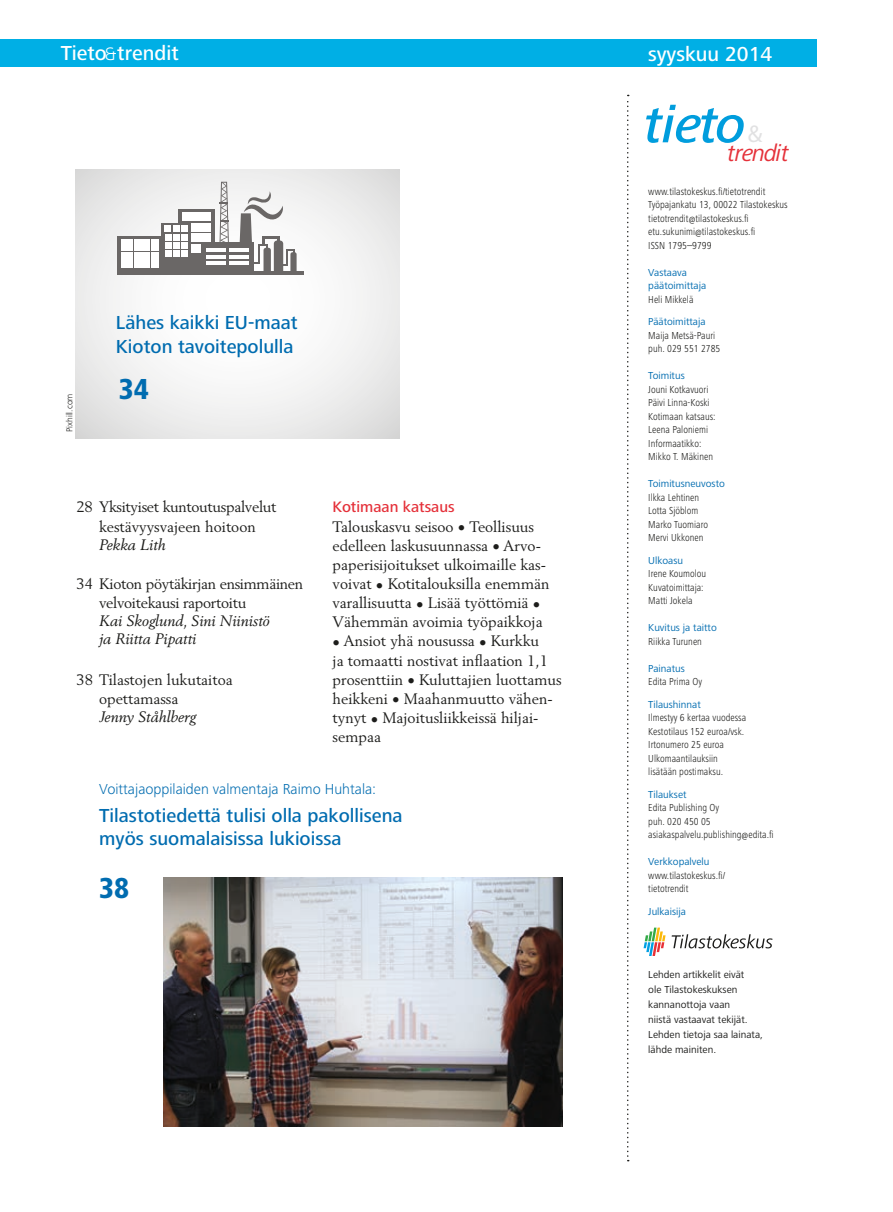
<style>
.page{position:relative;width:893px;height:1212px;background:#fff}
.page>*{position:absolute;margin:0;border:0;box-sizing:border-box;transform-origin:0 0}
.t1{font:italic 500 53.7px "Frutiger Next LT";letter-spacing:-.03em;color:#009ddd}
.t2{font:800 condensed 30px "Frutiger Next LT";color:#006cb0}
.t3{font:italic 24.3px "Frutiger Next LT";letter-spacing:-.05em;color:#e5313a}
.t4{font:24.3px "Myriad Pro";color:#e1e1e2}
.t5{font:500 21px "Frutiger Next LT";color:#fff}
.t6{font:500 19.5px/23.4px "Frutiger Next LT";color:#006cb0}
.t7{font:500 15.75px "Frutiger Next LT";color:#e5313a}
.t8{font:15px/19.2px "Berling";color:#1d1d1b}
.t9{font:15px/19.2px "Berling";letter-spacing:-.02em;color:#1d1d1b;text-align:center}
.t10{font:italic 15px/18px "Berling";color:#1d1d1b}
.t11{font:300 15px "Frutiger Next LT";color:#006cb0}
.t12{font:300 condensed 10.5px/13.5px "Frutiger Next LT";color:#1d1d1b}
.t13{font:10.5px/13.5px "Frutiger Next LT";color:#006cb0}
.t14{font:10.5px/15px "Frutiger Next LT";color:#1d1d1b}
.t15{font:300 9px "Frutiger Next LT";color:#1d1d1b}
.s1{font-weight:300;font-size:18.75px}
.s2{font-weight:400;font-stretch:normal}
</style>
<div class="page">
<svg style="left:644px;top:927px;width:22px;height:29px"></svg>
<svg style="left:672px;top:934px;width:100px;height:14px"></svg>
<svg style="left:627px;top:95px;width:2px;height:1066px"></svg>
<div style="left:0;top:40px;width:817px;height:27px;background:#00afe5"></div>
<svg style="left:76px;top:169px;width:323px;height:270px"></svg>
<div style="left:118px;top:236px;width:60px;height:38px;background:#6a6766"></div>
<svg style="left:121px;top:239px;width:38px;height:29px"></svg>
<svg style="left:178px;top:209px;width:37px;height:65px"></svg>
<div style="left:183px;top:213px;width:28px;height:8px;background:#fff"></div>
<div style="left:183px;top:234px;width:28px;height:8px;background:#fff"></div>
<div style="left:182px;top:223px;width:29px;height:8px;background:#fff"></div>
<div style="left:182px;top:244px;width:29px;height:8px;background:#fff"></div>
<div style="left:161px;top:223px;width:30px;height:51px;background:#6a6766"></div>
<div style="left:165px;top:225px;width:6px;height:7px;background:#fff"></div>
<div style="left:165px;top:242px;width:6px;height:7px;background:#fff"></div>
<svg style="left:165px;top:234px;width:6px;height:6px"></svg>
<div style="left:173px;top:225px;width:7px;height:7px;background:#fff"></div>
<div style="left:173px;top:242px;width:7px;height:7px;background:#fff"></div>
<div style="left:173px;top:234px;width:7px;height:6px;background:#fff"></div>
<div style="left:181px;top:225px;width:7px;height:7px;background:#fff"></div>
<div style="left:181px;top:242px;width:7px;height:7px;background:#fff"></div>
<div style="left:181px;top:234px;width:7px;height:6px;background:#fff"></div>
<svg style="left:165px;top:251px;width:6px;height:6px"></svg>
<div style="left:173px;top:251px;width:7px;height:6px;background:#fff"></div>
<svg style="left:182px;top:251px;width:6px;height:6px"></svg>
<hr style="left:196px;top:271px;width:107px;height:3px;background:#6a6766">
<div style="left:201px;top:242px;width:53px;height:30px;background:#6a6766"></div>
<svg style="left:239px;top:191px;width:58px;height:80px"></svg>
<hr style="left:263px;top:236px;width:16px;height:3px;background:#6a6766">
<hr style="left:206px;top:248px;width:19px;height:4px;background:#fff">
<hr style="left:229px;top:248px;width:20px;height:4px;background:#fff">
<hr style="left:206px;top:255px;width:19px;height:4px;background:#fff">
<hr style="left:229px;top:255px;width:20px;height:4px;background:#fff">
<hr style="left:206px;top:261px;width:19px;height:4px;background:#fff">
<hr style="left:230px;top:261px;width:19px;height:4px;background:#fff">
<svg style="left:220px;top:182px;width:9px;height:60px"></svg>
<img style="left:164px;top:878px;width:398px;height:249px">
<h3 class="t5" style="left:61px;top:42px;width:120px">Tieto<span class="s1">&amp;</span>trendit</h3>
<h3 class="t5" style="left:648px;top:42px;width:126px">syyskuu 2014</h3>
<p class="t15" style="left:64px;top:432px;width:40px;rotate:-90deg">Pixhill.com</p>
<h3 class="t6" style="left:116px;top:310px;width:183px;line-height:24.6px">Lähes kaikki EU-maat<br>Kioton tavoitepolulla</h3>
<h2 class="t2" style="left:119px;top:372px;width:32px">34</h2>
<h3 class="t9" style="left:77px;top:497px;width:201px">28 Yksityiset kuntoutuspalvelut kestävyysvajeen hoitoon</h3>
<h3 class="t10" style="left:99px;top:535px;width:68px">Pekka Lith</h3>
<h3 class="t9" style="left:99px;top:574px;width:206px;text-align:left;text-indent:-23px">34 Kioton pöytäkirjan ensimmäinen velvoitekausi raportoitu</h3>
<h3 class="t10" style="left:99px;top:612px;width:172px">Kai Skoglund, Sini Niinistö ja Riitta Pipatti</h3>
<h3 class="t8" style="left:99px;top:670px;width:135px;text-indent:-23px">38 Tilastojen lukutaitoa opettamassa</h3>
<h3 class="t10" style="left:99px;top:707px;width:98px">Jenny Ståhlberg</h3>
<h3 class="t7" style="left:333px;top:498px;width:124px">Kotimaan katsaus</h3>
<h3 class="t8" style="left:333px;top:516px;width:218px">Talouskasvu seisoo • Teollisuus edelleen laskusuunnassa • Arvo&shy;paperisijoitukset ulkoimaille kas&shy;voivat • Kotitalouksilla enemmän varallisuutta • Lisää työttömiä • Vähemmän avoimia työpaikkoja</h3>
<h3 class="t8" style="left:333px;top:631px;width:230px">• Ansiot yhä nousussa • Kurkku<br>ja tomaatti nostivat inflaation 1,1 prosenttiin • Kuluttajien luottamus heikkeni • Maahanmuutto vähen&shy;tynyt • Majoitusliikkeissä hiljai&shy;sempaa</h3>
<h3 class="t11" style="left:99px;top:781px;width:278px">Voittajaoppilaiden valmentaja Raimo Huhtala:</h3>
<h3 class="t6" style="left:99px;top:803px;width:305px">Tilastotiedettä tulisi olla pakollisena myös suomalaisissa lukioissa</h3>
<h2 class="t2" style="left:99px;top:871px;width:32px">38</h2>
<h1 class="t1" style="left:644px;top:95px;width:104px">tieto</h1>
<h3 class="t4" style="left:748px;top:119px;width:16px">&amp;</h3>
<h3 class="t3" style="left:727px;top:139px;width:64px">trendit</h3>
<p class="t12" style="left:648px;top:185px;width:141px">www.tilastokeskus.fi/tietotrendit<br>Työpajankatu 13, 00022 Tilastokeskus tietotrendit@tilastokeskus.fi etu.sukunimi@tilastokeskus.fi<br>ISSN 1795<span class="s2">–</span>9799</p>
<p class="t13" style="left:648px;top:266px;width:59px">Vastaava päätoimittaja</p>
<p class="t12" style="left:648px;top:293px;width:47px">Heli Mikkelä</p>
<p class="t13" style="left:648px;top:315px;width:59px">Päätoimittaja</p>
<p class="t12" style="left:648px;top:329px;width:74px">Maija Metsä-Pauri puh. 029 551 2785</p>
<p class="t13" style="left:648px;top:369px;width:38px">Toimitus</p>
<p class="t12" style="left:648px;top:383px;width:69px">Jouni Kotkavuori<br>Päivi Linna-Koski<br>Kotimaan katsaus:<br>Leena Paloniemi<br>Informaatikko:<br>Mikko T. Mäkinen</p>
<p class="t13" style="left:648px;top:477px;width:78px">Toimitusneuvosto</p>
<p class="t12" style="left:648px;top:491px;width:61px">Ilkka Lehtinen<br>Lotta Sjöblom<br>Marko Tuomiaro<br>Mervi Ukkonen</p>
<p class="t13" style="left:648px;top:554px;width:36px">Ulkoasu</p>
<p class="t12" style="left:648px;top:567px;width:59px">Irene Koumolou<br>Kuvatoimittaja:<br>Matti Jokela</p>
<p class="t13" style="left:648px;top:621px;width:70px">Kuvitus ja taitto</p>
<p class="t12" style="left:648px;top:635px;width:55px">Riikka Turunen</p>
<p class="t13" style="left:648px;top:662px;width:38px">Painatus</p>
<p class="t12" style="left:648px;top:675px;width:55px">Edita Prima Oy</p>
<p class="t13" style="left:648px;top:698px;width:54px">Tilaushinnat</p>
<p class="t12" style="left:648px;top:711px;width:99px">Ilmestyy 6 kertaa vuodessa<br>Kestotilaus 152 euroa/vsk.<br>Irtonumero 25 euroa<br>Ulkomaantilauksiin lisätään postimaksu.</p>
<p class="t13" style="left:648px;top:788px;width:40px">Tilaukset</p>
<p class="t12" style="left:648px;top:801px;width:127px">Edita Publishing Oy<br>puh. 020 450 05 asiakaspalvelu.publishing@edita.fi</p>
<p class="t13" style="left:648px;top:855px;width:63px">Verkkopalvelu</p>
<p class="t12" style="left:648px;top:869px;width:78px">www.tilastokeskus.fi/ tietotrendit</p>
<p class="t13" style="left:648px;top:905px;width:39px">Julkaisija</p>
<p class="t14" style="left:648px;top:967px;width:116px">Lehden artikkelit eivät<br>ole Tilastokeskuksen kannanottoja vaan<br>niistä vastaavat tekijät.<br>Lehden tietoja saa lainata, lähde mainiten.</p>
</div>
